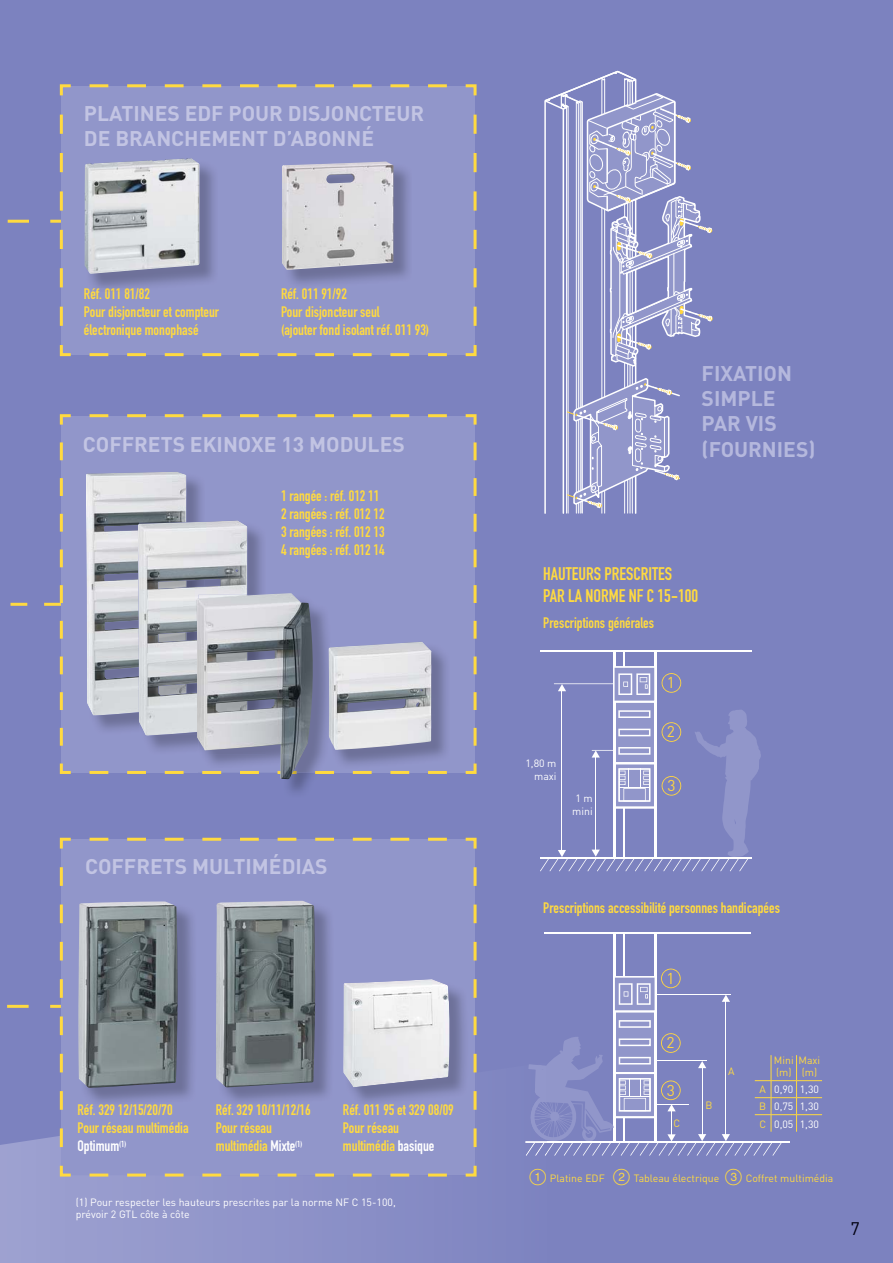
<style>
.page{position:relative;width:893px;height:1263px;background:#7c82bf}
.page>*{position:absolute;margin:0;border:0;box-sizing:border-box;transform-origin:0 0}
.t1{font:700 21px/25.2px "DIN";color:#c2c4e3}
.t2{font:700 21px/25.2px "DIN";color:#b5b8dd}
.t3{font:18px/21.6px "DIN Engschrift";color:#ffda40}
.t4{font:18px "DIN";color:#00000f}
.t5{font:15.6px "DIN";color:#ffd540}
.t6{font:15px/18px "DIN Engschrift";color:#ffda40}
.t7{font:15px "DIN Engschrift";color:#f9d23e}
.t8{font:10.5px/12.6px "DIN";color:#fff}
.t9{font:10.5px/12.6px "DIN";color:#ffda40}
.s1{color:#ffda40}
.s2{color:#ffd93f}
.s3{color:#fcd53e}
.s4{color:#fed73f}
.s5{color:#ffd83f}
.s6{color:#fff}
.s7{font-family:"PASTIL NUM2";font-size:16.5px}
</style>
<div class="page">
<hr style="left:623px;top:933px;width:2px;height:209px;background:#fff">
<hr style="left:545px;top:932px;width:206px;height:2px;background:#fff">
<hr style="left:613px;top:933px;width:3px;height:209px;background:#fff">
<hr style="left:654px;top:933px;width:3px;height:209px;background:#fff">
<hr style="left:525px;top:1141px;width:265px;height:2px;background:#fff">
<hr style="left:540px;top:650px;width:211px;height:1px;background:#fff">
<hr style="left:623px;top:651px;width:1px;height:207px;background:#fff">
<hr style="left:612px;top:651px;width:3px;height:206px;background:#fff">
<hr style="left:654px;top:651px;width:3px;height:206px;background:#fff">
<svg style="left:540px;top:666px;width:221px;height:205px"></svg>
<svg style="left:0;top:1137px;width:477px;height:126px"></svg>
<div style="left:61px;top:86px;width:414px;height:269px;background:#9196ca"></div>
<svg style="left:90px;top:353px;width:357px;height:3px"></svg>
<svg style="left:474px;top:114px;width:3px;height:212px"></svg>
<svg style="left:89px;top:84px;width:358px;height:3px"></svg>
<svg style="left:59px;top:345px;width:12px;height:12px"></svg>
<svg style="left:465px;top:345px;width:12px;height:12px"></svg>
<svg style="left:465px;top:84px;width:12px;height:12px"></svg>
<svg style="left:59px;top:84px;width:12px;height:12px"></svg>
<div style="left:60px;top:414px;width:417px;height:360px;background:#9196ca"></div>
<img style="left:85px;top:158px;width:115px;height:116px">
<img style="left:88px;top:473px;width:117px;height:261px">
<img style="left:86px;top:472px;width:101px;height:243px">
<img style="left:140px;top:736px;width:57px;height:18px">
<img style="left:248px;top:522px;width:18px;height:71px">
<img style="left:138px;top:520px;width:110px;height:216px">
<img style="left:285px;top:595px;width:46px;height:198px">
<img style="left:313px;top:771px;width:18px;height:3px">
<svg style="left:186px;top:631px;width:11px;height:9px"></svg>
<img style="left:197px;top:593px;width:116px;height:186px">
<img style="left:330px;top:643px;width:120px;height:125px">
<img style="left:328px;top:641px;width:104px;height:109px">
<svg style="left:544px;top:70px;width:169px;height:444px"></svg>
<img style="left:282px;top:161px;width:112px;height:109px">
<div style="left:61px;top:839px;width:414px;height:336px;background:#9196ca"></div>
<svg style="left:90px;top:1173px;width:366px;height:3px"></svg>
<svg style="left:474px;top:867px;width:3px;height:280px"></svg>
<svg style="left:89px;top:838px;width:358px;height:3px"></svg>
<svg style="left:58px;top:1163px;width:16px;height:15px"></svg>
<svg style="left:463px;top:1163px;width:14px;height:15px"></svg>
<svg style="left:465px;top:837px;width:12px;height:12px"></svg>
<svg style="left:59px;top:837px;width:12px;height:12px"></svg>
<img style="left:78px;top:901px;width:100px;height:187px">
<img style="left:343px;top:979px;width:107px;height:108px">
<img style="left:223px;top:907px;width:107px;height:195px">
<img style="left:216px;top:901px;width:99px;height:186px">
<hr style="left:755px;top:1080px;width:41px;height:1px;background:#ffda40">
<hr style="left:755px;top:1097px;width:41px;height:1px;background:#ffda40">
<hr style="left:755px;top:1114px;width:41px;height:1px;background:#ffda40">
<svg style="left:525px;top:968px;width:257px;height:188px"></svg>
<svg style="left:796px;top:1055px;width:26px;height:77px"></svg>
<svg style="left:10px;top:442px;width:53px;height:313px"></svg>
<svg style="left:8px;top:220px;width:21px;height:3px"></svg>
<svg style="left:50px;top:115px;width:13px;height:211px"></svg>
<svg style="left:7px;top:1005px;width:22px;height:3px"></svg>
<svg style="left:50px;top:867px;width:13px;height:289px"></svg>
<h1 class="t1" style="left:84px;top:103px;width:342px">PLATINES EDF POUR DISJONCTEUR<br>DE BRANCHEMENT D’ABONNÉ</h1>
<p class="t7" style="left:84px;top:289px;width:68px"><span class="s1">Ré</span><span class="s2">f</span> 011 <span class="s3">8</span><span class="s4">1/</span><span class="s5">82</span></p>
<p class="t6" style="left:281px;top:287px;width:150px">Réf. 011 91/92<br>Pour disjoncteur seul<br>(ajouter fond isolant réf. 011 93)</p>
<p class="t6" style="left:84px;top:287px;width:137px;text-indent:15px">.<br>Pour disjoncteur et compteur électronique monophasé</p>
<h1 class="t1" style="left:83px;top:435px;width:323px">COFFRETS EKINOXE 13 MODULES</h1>
<p class="t6" style="left:281px;top:488px;width:105px">1 rangée : réf. 012 11<br>2 rangées : réf. 012 12<br>3 rangées : réf. 012 13<br>4 rangées : réf. 012 14</p>
<h1 class="t1" style="left:85px;top:857px;width:244px">COFFRETS MULTIMÉDIAS</h1>
<p class="t6" style="left:78px;top:1103px;width:97px">Réf <span class="s2">3</span><span class="s4">29</span> <span class="s5">1</span><span class="s2">2/15</span>/20/70</p>
<p class="t6" style="left:216px;top:1103px;width:97px">Réf <span class="s2">3</span><span class="s5">29</span> <span class="s2">10/</span>11/12/16</p>
<p class="t6" style="left:343px;top:1103px;width:112px">Réf <span class="s2">011</span> 95 329 08/09</p>
<p class="t6" style="left:343px;top:1103px;width:93px;text-indent:54px">et<br>Pour réseau multimédia <span class="s6">basique</span></p>
<p class="t6" style="left:78px;top:1103px;width:112px;text-indent:15px">.<br>Pour réseau multimédia<br><span class="s6">Optimum</span><sup>(1)</sup></p>
<p class="t6" style="left:216px;top:1103px;width:88px;text-indent:15px">.<br>Pour réseau multimédia <span class="s6">Mixte</span><sup>(1)</sup></p>
<p class="t6" style="left:358px;top:1103px;width:4px">.</p>
<p class="t8" style="left:76px;top:1197px;width:321px">(1) Pour respecter les hauteurs prescrites par la norme NF C 15-100, prévoir 2 GTL côte à côte</p>
<h1 class="t2" style="left:702px;top:363px;width:115px">FIXATION<br>SIMPLE<br>PAR VIS (FOURNIES)</h1>
<p class="t3" style="left:543px;top:565px;width:156px">HAUTEURS PRESCRITES<br>PAR LA NORME NF C 15-100</p>
<p class="t6" style="left:543px;top:615px;width:112px">Prescriptions générales</p>
<p class="t8" style="left:525px;top:758px;width:33px;text-align:right">1,80 m maxi</p>
<p class="t8" style="left:572px;top:793px;width:22px">1 m mini</p>
<p class="t5" style="left:667px;top:677px;width:10px">1</p>
<p class="t5" style="left:667px;top:726px;width:10px">2</p>
<p class="t5" style="left:667px;top:780px;width:10px">3</p>
<p class="t6" style="left:543px;top:900px;width:238px">Prescriptions accessibilité personnes handicapées</p>
<p class="t5" style="left:666px;top:972px;width:10px">1</p>
<p class="t5" style="left:666px;top:1037px;width:10px">2</p>
<p class="t5" style="left:667px;top:1085px;width:10px">3</p>
<p class="t9" style="left:673px;top:1118px;width:8px">C</p>
<p class="t9" style="left:705px;top:1100px;width:9px">B</p>
<p class="t9" style="left:728px;top:1066px;width:8px">A</p>
<p class="t9" style="left:774px;top:1055px;width:21px">Mini (m)</p>
<p class="t9" style="left:798px;top:1055px;width:23px">Maxi (m)</p>
<p class="t8" style="left:759px;top:1082px;width:61px;line-height:17.1px;text-align:justify"><span class="s1">A</span> 0,90 1,30<br><span class="s1">B</span> 0,75 1,30<br><span class="s1">C</span> 0,05 1,30</p>
<p class="t9" style="left:529px;top:1173px;width:306px"><span class="s7">1</span> Platine EDF <span class="s7">2</span> Tableau électrique <span class="s7">3</span> Coffret multimédia</p>
<p class="t4" style="left:850px;top:1222px;width:11px">7</p>
</div>
